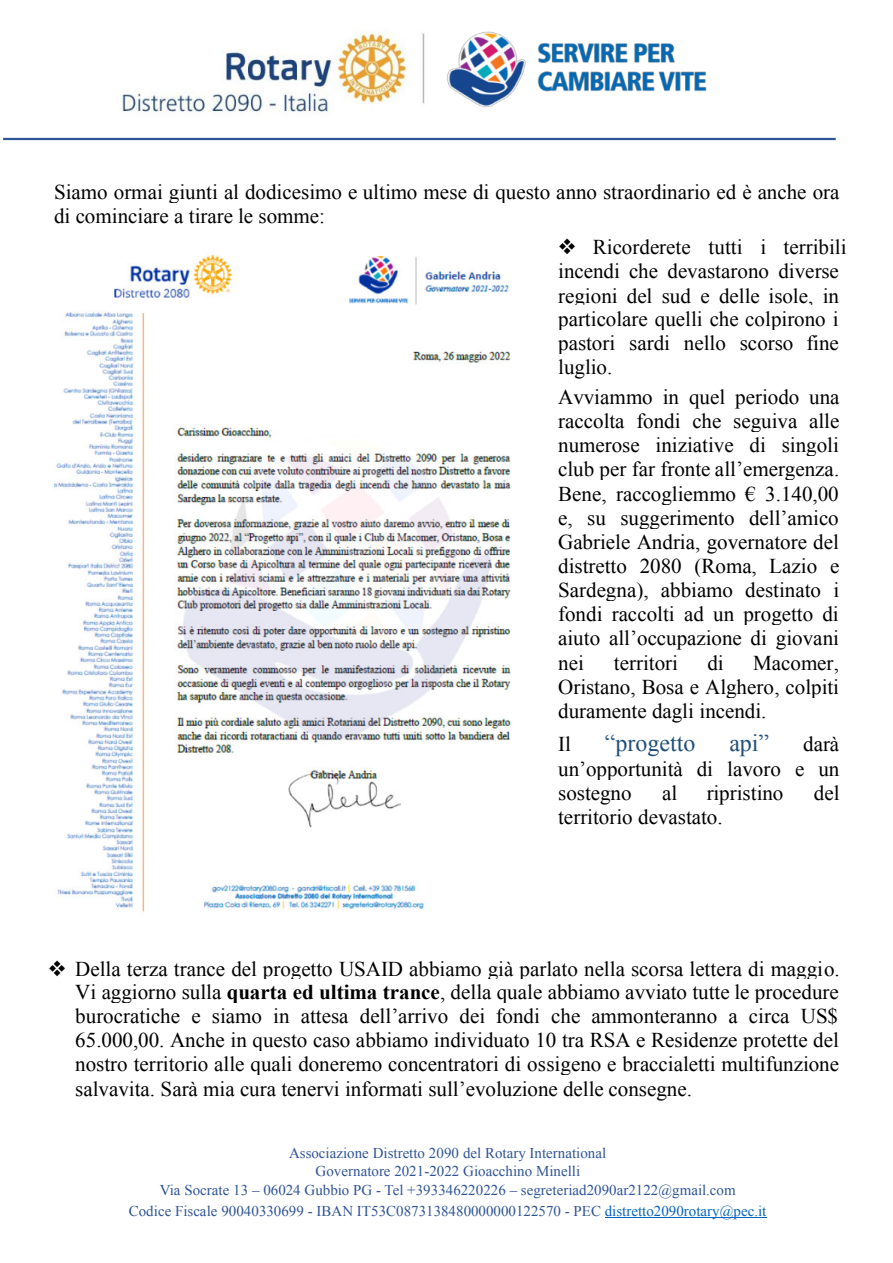
<style>
.page{position:relative;width:893px;height:1263px;background:#fff}
.page>*{position:absolute;margin:0;border:0;box-sizing:border-box;transform-origin:0 0}
.t1{font:24px "Times New Roman";color:#1f4e79}
.t2{font:21px/24.2px "Times New Roman";color:#000;text-align:justify}
.t3{font:15px/18.8px "Times New Roman";color:#2f5496;text-align:center}
.s1{font-family:"Apple SD Gothic Neo"}
.s2{font-weight:700}
.s3{color:#0563c1}
</style>
<div class="page">
<img style="left:422px;top:31px;width:326px;height:107px">
<img style="left:122px;top:31px;width:315px;height:95px">
<hr style="left:605px;top:1217px;width:162px;height:1px;background:#0563c1">
<hr style="left:3px;top:138px;width:833px;height:2px;background:#2f5597">
<img style="left:54px;top:254px;width:457px;height:658px">
<p class="t2" style="left:54px;top:182px;width:787px">Siamo ormai giunti al dodicesimo e ultimo mese di questo anno straordinario ed è anche ora di cominciare a tirare le somme:</p>
<p class="t2" style="left:558px;top:237px;width:290px;text-align:left"><span class="s1">❖</span> Ricorderete tutti i terribili incendi che devastarono diverse regioni del sud e delle isole, in particolare quelli che colpirono i pastori sardi nello scorso fine luglio.</p>
<p class="t2" style="left:558px;top:387px;width:283px">Avviammo in quel periodo una raccolta fondi che seguiva alle numerose iniziative di singoli club per far fronte all’emergenza.<br>Bene, raccogliemmo € 3.140,00 e, su suggerimento dell’amico Gabriele Andria, governatore del distretto 2080 (Roma, Lazio e Sardegna), abbiamo destinato i fondi raccolti ad un progetto di aiuto all’occupazione di giovani nei</p>
<p class="t2" style="left:614px;top:652px;width:66px">territori</p>
<p class="t2" style="left:707px;top:652px;width:18px">di</p>
<p class="t2" style="left:558px;top:652px;width:283px;text-indent:195px">Macomer, Oristano, Bosa e Alghero, colpiti duramente dagli incendi.</p>
<p class="t2" style="left:558px;top:734px;width:14px">Il</p>
<p class="t1" style="left:605px;top:734px;width:92px">“progetto</p>
<p class="t1" style="left:729px;top:734px;width:41px">api”</p>
<p class="t2" style="left:558px;top:733px;width:283px;text-indent:245px">darà un’opportunità di lavoro e un sostegno</p>
<p class="t2" style="left:662px;top:783px;width:17px">al</p>
<p class="t2" style="left:707px;top:783px;width:78px">ripristino</p>
<p class="t2" style="left:814px;top:783px;width:27px">del</p>
<p class="t2" style="left:558px;top:807px;width:166px">territorio devastato.</p>
<p class="t2" style="left:75px;top:959px;width:766px;text-indent:-27px"><span class="s1">❖</span> Della terza trance del progetto USAID abbiamo già parlato nella scorsa lettera di maggio.<br>Vi aggiorno sulla <span class="s2">quarta ed ultima trance</span>, della quale abbiamo avviato tutte le procedure burocratiche e siamo in attesa dell’arrivo dei fondi che ammonteranno a circa US$ 65.000,00. Anche in questo caso abbiamo individuato 10 tra RSA e Residenze protette del nostro territorio alle quali doneremo concentratori di ossigeno e braccialetti multifunzione salvavita. Sarà mia cura tenervi informati sull’evoluzione delle consegne.</p>
<p class="t3" style="left:160px;top:1144px;width:577px">Associazione Distretto 2090 del Rotary International<br>Governatore 2021-2022 Gioacchino Minelli<br>Via Socrate 13 – 06024 Gubbio PG - Tel +393346220226 – segreteriad2090ar2122@gmail.com</p>
<p class="t3" style="left:129px;top:1203px;width:639px">Codice Fiscale 90040330699 - IBAN IT53C0873138480000000122570 - PEC <span class="s3">distretto2090rotary@pec.it</span></p>
</div>
